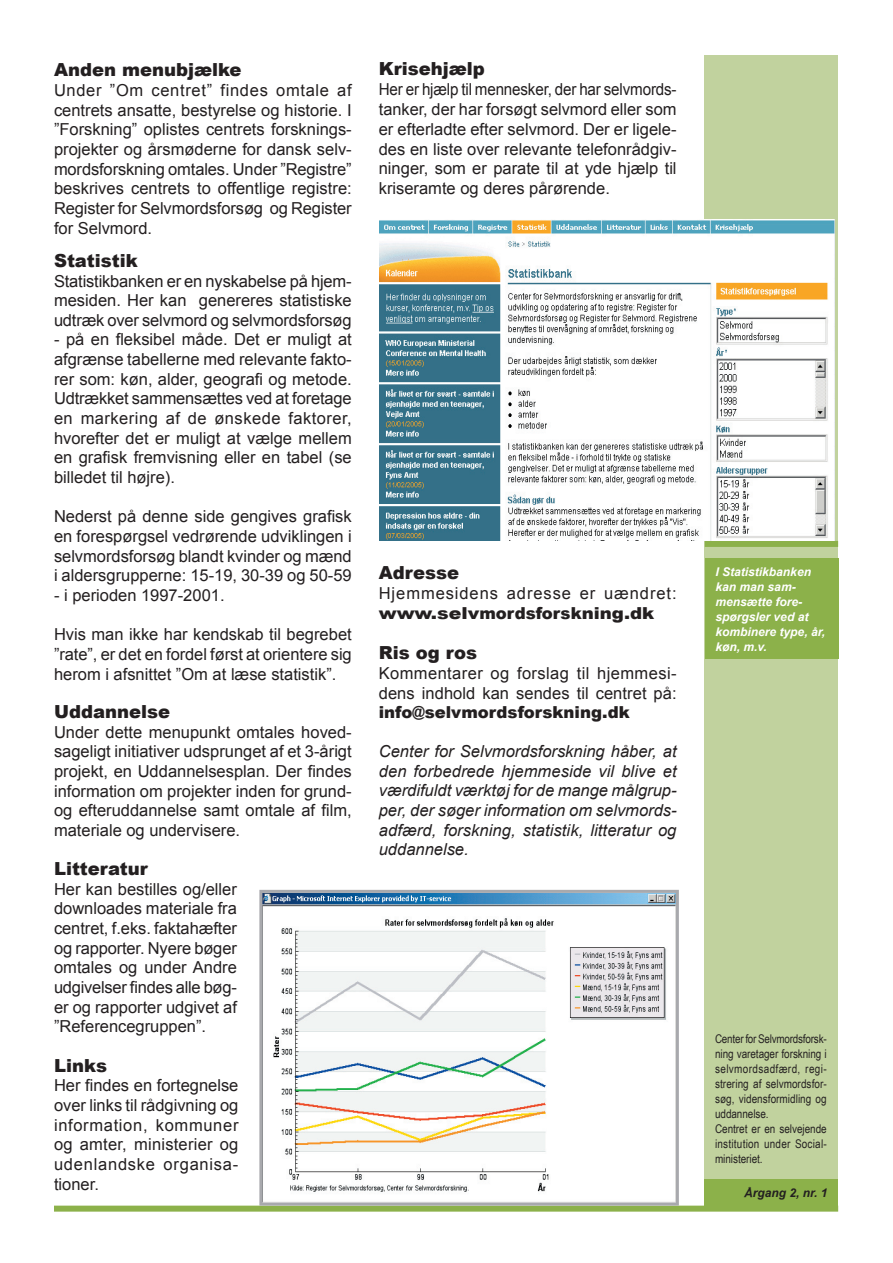
<style>
.page{position:relative;width:893px;height:1263px;background:#fff}
.page>*{position:absolute;margin:0;border:0;box-sizing:border-box;transform-origin:0 0}
.t1{font:900 18px "Arial";color:#231f20}
.t2{font:16.5px/19.6px "Arial";color:#231f20;text-align:justify}
.t3{font:16.5px/19.8px "Arial";color:#231f20;text-align:justify;scale:.92 1}
.t4{font:italic 16.5px/19.6px "Arial";letter-spacing:.005em;color:#231f20;text-align:justify}
.t5{font:16.5px/19.6px "Arial";letter-spacing:.025em;color:#231f20}
.t6{font:16.5px "Arial";letter-spacing:.055em;color:#231f20}
.t7{font:900 16.5px "Arial";color:#231f20}
.t8{font:900 16.5px "Arial";color:#231f20;scale:1.15 1}
.t9{font:12px/15px "Arial Narrow";color:#231f20}
.t10{font:italic 700 12px/15px "Arial";color:#fff}
.t11{font:italic 700 12px "Arial";color:#231f20}
</style>
<div class="page">
<div style="left:704px;top:55px;width:134px;height:1149px;background:#c1d29e"></div>
<div style="left:54px;top:1205px;width:784px;height:6px;background:#8cb14a"></div>
<div style="left:704px;top:1179px;width:134px;height:26px;background:#8cb14a"></div>
<div style="left:705px;top:541px;width:133px;height:6px;background:#8cb14a"></div>
<div style="left:705px;top:558px;width:133px;height:100px;background:#8cb14a"></div>
<img style="left:263px;top:894px;width:412px;height:298px">
<div style="left:259px;top:890px;width:420px;height:315px;border:3px solid #a8a9ad"></div>
<img style="left:379px;top:220px;width:455px;height:320px">
<p class="t1" style="left:54px;top:57px;width:189px">Anden menubjælke</p>
<p class="t2" style="left:54px;top:81px;width:299px">Under ”Om centret” findes omtale af centrets ansatte, bestyrelse og historie. I ”Forskning” oplistes centrets forsknings&shy;projekter og årsmøderne for dansk selv&shy;mordsforskning omtales. Under ”Registre” beskrives centrets to offentlige registre:<br>Register for Selvmordsforsøg og Register for Selvmord.</p>
<p class="t1" style="left:54px;top:247px;width:85px">Statistik</p>
<p class="t2" style="left:54px;top:271px;width:299px">Statistikbanken er en nyskabelse på hjem&shy;mesiden. Her kan genereres statistiske udtræk over selvmord og selvmordsforsøg</p>
<p class="t2" style="left:54px;top:330px;width:299px">- på en fleksibel måde. Det er muligt at afgrænse tabellerne med relevante fakto&shy;rer som: køn, alder, geografi og metode.<br>Udtrækket sammensættes ved at foretage en markering af de ønskede faktorer, hvorefter det er muligt at vælge mellem en grafisk fremvisning eller en tabel (se billedet til højre).</p>
<p class="t2" style="left:54px;top:507px;width:299px">Nederst på denne side gengives grafisk en forespørgsel vedrørende udviklingen i selvmordsforsøg blandt kvinder og mænd i aldersgrupperne: 15-19, 30-39 og 50-59</p>
<p class="t2" style="left:54px;top:585px;width:172px">- i perioden 1997-2001.</p>
<p class="t2" style="left:54px;top:625px;width:299px">Hvis man ikke har kendskab til begrebet ”rate”, er det en fordel først at orientere sig herom i afsnittet ”Om at læse statistik”.</p>
<p class="t1" style="left:54px;top:698px;width:118px">Uddannelse</p>
<p class="t2" style="left:54px;top:722px;width:299px">Under dette menupunkt omtales hoved&shy;sageligt initiativer udsprunget af et 3-årigt projekt, en Uddannelsesplan. Der findes information om projekter inden for grund&shy;og efteruddannelse samt omtale af film, materiale og undervisere.</p>
<p class="t1" style="left:54px;top:856px;width:95px">Litteratur</p>
<p class="t2" style="left:54px;top:879px;width:185px">Her kan bestilles og/eller downloades materiale fra centret, f.eks. faktahæfter og rapporter. Nyere bøger omtales og under Andre udgivelser findes alle bøg&shy;er og rapporter udgivet af ”Referencegruppen”.</p>
<p class="t1" style="left:54px;top:1052px;width:55px">Links</p>
<p class="t2" style="left:54px;top:1076px;width:186px">Her findes en fortegnelse over links til rådgivning og information, kommuner og amter, ministerier og udenlandske organisa&shy;tioner.</p>
<p class="t1" style="left:379px;top:56px;width:107px">Krisehjælp</p>
<p class="t3" style="left:379px;top:80px;width:325px">Her er hjælp til mennesker, der har selvmords&shy;tanker, der har forsøgt selvmord eller som er efterladte efter selvmord. Der er ligele&shy;des en liste over relevante telefonrådgiv&shy;ninger, som er parate til at yde hjælp til kriseramte og deres pårørende.</p>
<p class="t1" style="left:379px;top:560px;width:82px">Adresse</p>
<p class="t6" style="left:379px;top:582px;width:299px">Hjemmesidens adresse er uændret:</p>
<p class="t8" style="left:379px;top:601px;width:241px">www.selvmordsforskning.dk</p>
<p class="t1" style="left:379px;top:640px;width:100px">Ris og ros</p>
<p class="t5" style="left:379px;top:663px;width:299px">Kommentarer og forslag til hjemmesi&shy;dens indhold kan sendes til centret på:</p>
<p class="t7" style="left:379px;top:700px;width:252px">info@selvmordsforskning.dk</p>
<p class="t4" style="left:379px;top:741px;width:299px">Center for Selvmordsforskning håber, at den forbedrede hjemmeside vil blive et værdifuldt værktøj for de mange målgrup&shy;per, der søger information om selvmords&shy;adfærd, forskning, statistik, litteratur og uddannelse.</p>
<p class="t10" style="left:716px;top:564px;width:111px">I Statistikbanken kan man sam&shy;mensætte fore&shy;spørgsler ved at kombinere type, år, køn, m.v.</p>
<p class="t9" style="left:715px;top:1030px;width:113px">Center for Selvmordsforsk&shy;ning varetager forskning i selvmordsadfærd, regi&shy;strering af selvmordsfor&shy;søg, vidensformidling og uddannelse.<br>Centret er en selvejende institution under Social&shy;ministeriet.</p>
<p class="t11" style="left:744px;top:1184px;width:85px">Årgang 2, nr. 1</p>
</div>
